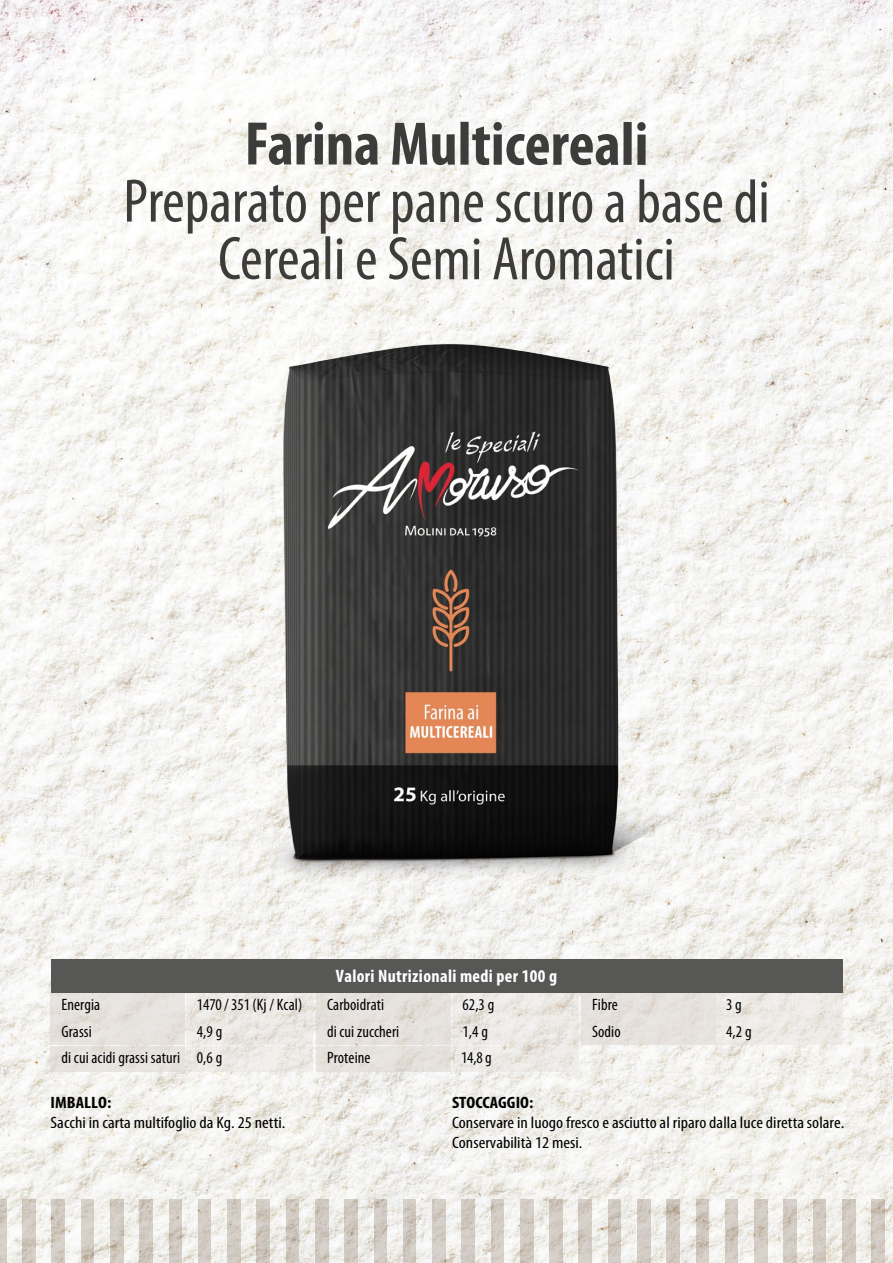
<style>
.page{position:relative;width:893px;height:1263px;background:#fff}
.page>*{position:absolute;margin:0;border:0;box-sizing:border-box;transform-origin:0 0}
.t1{font:condensed 61.95px/57.3px "Myriad Pro";color:#3c3c3b;text-align:center}
.t2{font:700 condensed 61.95px "Myriad Pro";color:#3c3c3b}
.t3{font:700 condensed 18px "Myriad Pro";letter-spacing:.02em;color:#fff}
.t4{font:condensed 16.5px "Myriad Pro";color:#000101}
.t5{font:condensed 16.5px/19.8px "Myriad Pro";color:#000101;scale:1.11 1}
.t6{font:700 condensed 16.5px "Myriad Pro";color:#000101;scale:1.11 1}
</style>
<div class="page">
<img style="left:0;top:0;width:893px;height:1199px">
<svg style="left:0;top:1199px;width:7px;height:64px"></svg>
<svg style="left:7px;top:1199px;width:16px;height:64px"></svg>
<svg style="left:23px;top:1199px;width:13px;height:64px"></svg>
<svg style="left:36px;top:1199px;width:16px;height:64px"></svg>
<svg style="left:52px;top:1199px;width:13px;height:64px"></svg>
<svg style="left:65px;top:1199px;width:16px;height:64px"></svg>
<svg style="left:81px;top:1199px;width:13px;height:64px"></svg>
<svg style="left:94px;top:1199px;width:16px;height:64px"></svg>
<svg style="left:110px;top:1199px;width:14px;height:64px"></svg>
<svg style="left:124px;top:1199px;width:16px;height:64px"></svg>
<svg style="left:140px;top:1199px;width:13px;height:64px"></svg>
<svg style="left:153px;top:1199px;width:16px;height:64px"></svg>
<svg style="left:169px;top:1199px;width:13px;height:64px"></svg>
<svg style="left:182px;top:1199px;width:16px;height:64px"></svg>
<div style="left:198px;top:1199px;width:14px;height:64px;background:#d3ccc4"></div>
<svg style="left:212px;top:1199px;width:15px;height:64px"></svg>
<div style="left:227px;top:1199px;width:14px;height:64px;background:#d3ccc4"></div>
<svg style="left:241px;top:1199px;width:16px;height:64px"></svg>
<svg style="left:257px;top:1199px;width:13px;height:64px"></svg>
<svg style="left:270px;top:1199px;width:16px;height:64px"></svg>
<svg style="left:286px;top:1199px;width:13px;height:64px"></svg>
<svg style="left:299px;top:1199px;width:16px;height:64px"></svg>
<svg style="left:315px;top:1199px;width:14px;height:64px"></svg>
<svg style="left:329px;top:1199px;width:16px;height:64px"></svg>
<svg style="left:345px;top:1199px;width:13px;height:64px"></svg>
<svg style="left:358px;top:1199px;width:16px;height:64px"></svg>
<svg style="left:374px;top:1199px;width:13px;height:64px"></svg>
<svg style="left:387px;top:1199px;width:16px;height:64px"></svg>
<svg style="left:403px;top:1199px;width:13px;height:64px"></svg>
<svg style="left:416px;top:1199px;width:16px;height:64px"></svg>
<svg style="left:432px;top:1199px;width:14px;height:64px"></svg>
<svg style="left:446px;top:1199px;width:16px;height:64px"></svg>
<div style="left:462px;top:1199px;width:13px;height:64px;background:#d1cac2"></div>
<svg style="left:475px;top:1199px;width:16px;height:64px"></svg>
<svg style="left:491px;top:1199px;width:13px;height:64px"></svg>
<svg style="left:504px;top:1199px;width:16px;height:64px"></svg>
<svg style="left:520px;top:1199px;width:13px;height:64px"></svg>
<svg style="left:533px;top:1199px;width:16px;height:64px"></svg>
<svg style="left:549px;top:1199px;width:14px;height:64px"></svg>
<svg style="left:563px;top:1199px;width:16px;height:64px"></svg>
<svg style="left:579px;top:1199px;width:13px;height:64px"></svg>
<svg style="left:592px;top:1199px;width:16px;height:64px"></svg>
<svg style="left:608px;top:1199px;width:13px;height:64px"></svg>
<svg style="left:621px;top:1199px;width:16px;height:64px"></svg>
<div style="left:637px;top:1199px;width:14px;height:64px;background:#d3ccc4"></div>
<svg style="left:651px;top:1199px;width:16px;height:64px"></svg>
<svg style="left:667px;top:1199px;width:13px;height:64px"></svg>
<svg style="left:680px;top:1199px;width:16px;height:64px"></svg>
<svg style="left:696px;top:1199px;width:13px;height:64px"></svg>
<svg style="left:709px;top:1199px;width:16px;height:64px"></svg>
<svg style="left:725px;top:1199px;width:13px;height:64px"></svg>
<svg style="left:738px;top:1199px;width:16px;height:64px"></svg>
<svg style="left:754px;top:1199px;width:14px;height:64px"></svg>
<svg style="left:768px;top:1199px;width:16px;height:64px"></svg>
<svg style="left:784px;top:1199px;width:13px;height:64px"></svg>
<svg style="left:797px;top:1199px;width:16px;height:64px"></svg>
<svg style="left:813px;top:1199px;width:13px;height:64px"></svg>
<svg style="left:826px;top:1199px;width:16px;height:64px"></svg>
<div style="left:842px;top:1199px;width:13px;height:64px;background:#d1cac1"></div>
<svg style="left:855px;top:1199px;width:16px;height:64px"></svg>
<svg style="left:871px;top:1199px;width:14px;height:64px"></svg>
<svg style="left:885px;top:1199px;width:8px;height:64px"></svg>
<div style="left:51px;top:959px;width:791px;height:33px;background:#575756"></div>
<div style="left:51px;top:993px;width:134px;height:25px;background:#e7e3df"></div>
<svg style="left:186px;top:993px;width:127px;height:25px;background:#eae7e2"></svg>
<div style="left:51px;top:1046px;width:134px;height:25px;background:#e7e2de"></div>
<svg style="left:186px;top:1046px;width:127px;height:25px;background:#ebe8e4"></svg>
<div style="left:51px;top:1020px;width:134px;height:25px;background:#e6e2de"></div>
<svg style="left:186px;top:1020px;width:127px;height:25px;background:#e9e6e2"></svg>
<div style="left:316px;top:993px;width:135px;height:25px;background:#e5e1dc"></div>
<svg style="left:452px;top:993px;width:127px;height:25px;background:#eae7e3"></svg>
<div style="left:316px;top:1020px;width:135px;height:25px;background:#e6e1dd"></div>
<svg style="left:452px;top:1020px;width:127px;height:25px;background:#eae7e3"></svg>
<div style="left:316px;top:1046px;width:135px;height:25px;background:#e6e1dd"></div>
<svg style="left:452px;top:1046px;width:127px;height:25px;background:#eae8e4"></svg>
<div style="left:581px;top:1020px;width:135px;height:25px;background:#e6e2dd"></div>
<div style="left:716px;top:1020px;width:126px;height:25px;background:#edeae6"></div>
<div style="left:581px;top:993px;width:135px;height:25px;background:#e6e1dd"></div>
<svg style="left:716px;top:993px;width:126px;height:25px;background:#ebe9e4"></svg>
<img style="left:122px;top:300px;width:614px;height:595px">
<h1 class="t2" style="left:245px;top:105px;width:405px">Farina Multicereali</h1>
<h1 class="t1" style="left:123px;top:172px;width:648px">Preparato per pane scuro a base di<br>Cereali e Semi Aromatici</h1>
<p class="t3" style="left:336px;top:964px;width:223px">Valori Nutrizionali medi per 100 g</p>
<p class="t4" style="left:61px;top:994px;width:40px">Energia</p>
<p class="t4" style="left:197px;top:994px;width:107px">1470 / 351 (Kj / Kcal)</p>
<p class="t4" style="left:61px;top:1048px;width:162px">di cui acidi grassi saturi 0,6 g</p>
<p class="t4" style="left:61px;top:1021px;width:32px">Grassi</p>
<p class="t4" style="left:197px;top:1021px;width:27px">4,9 g</p>
<p class="t4" style="left:327px;top:994px;width:59px">Carboidrati</p>
<p class="t4" style="left:462px;top:994px;width:33px">62,3 g</p>
<p class="t4" style="left:327px;top:1021px;width:74px">di cui zuccheri</p>
<p class="t4" style="left:462px;top:1021px;width:27px">1,4 g</p>
<p class="t4" style="left:327px;top:1048px;width:45px">Proteine</p>
<p class="t4" style="left:461px;top:1048px;width:32px">14,8 g</p>
<p class="t4" style="left:592px;top:994px;width:27px">Fibre</p>
<p class="t4" style="left:726px;top:994px;width:17px">3 g</p>
<p class="t4" style="left:592px;top:1021px;width:30px">Sodio</p>
<p class="t4" style="left:726px;top:1021px;width:27px">4,2 g</p>
<p class="t6" style="left:51px;top:1092px;width:56px">IMBALLO:</p>
<p class="t5" style="left:51px;top:1112px;width:213px">Sacchi in carta multifoglio da Kg. 25 netti.</p>
<p class="t6" style="left:452px;top:1092px;width:75px">STOCCAGGIO:</p>
<p class="t5" style="left:452px;top:1112px;width:355px">Conservare in luogo fresco e asciutto al riparo dalla luce diretta solare.<br>Conservabilità 12 mesi.</p>
</div>
